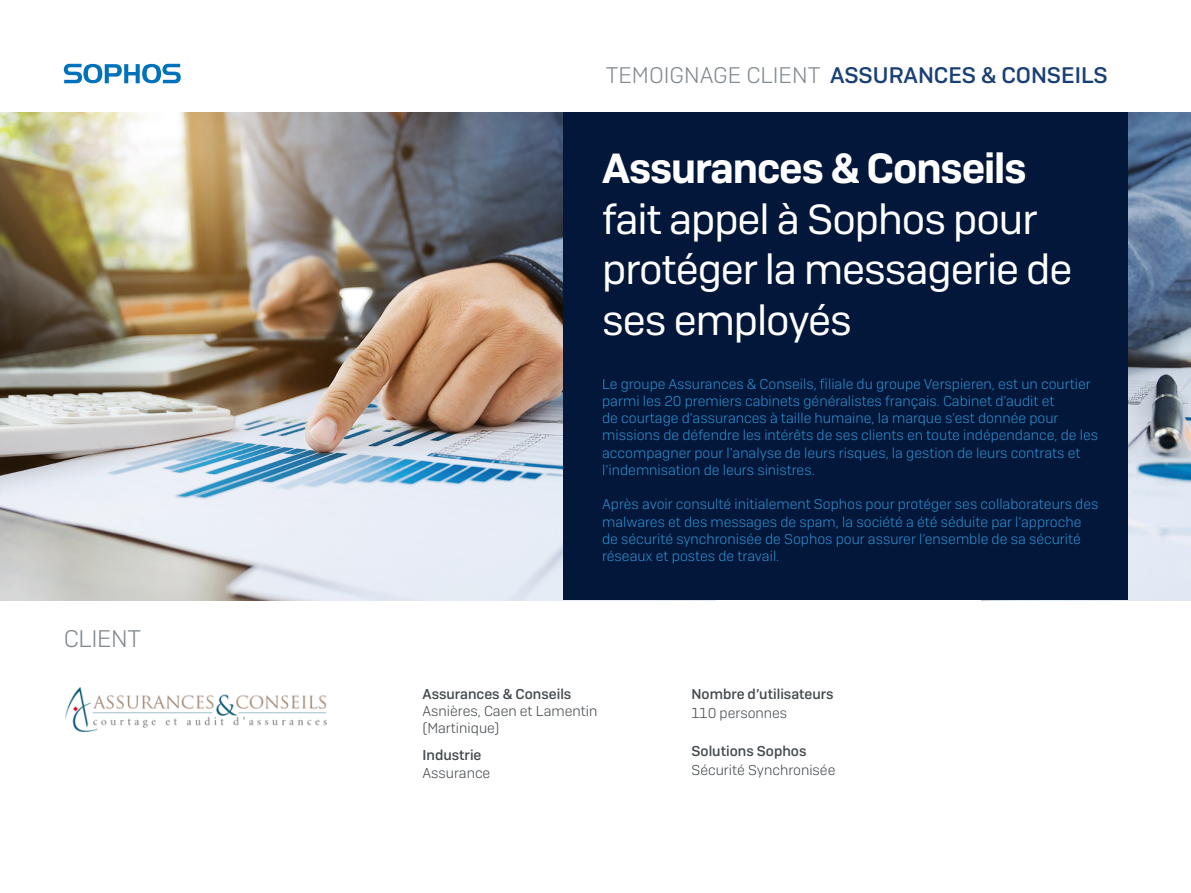
<style>
.page{position:relative;width:1191px;height:893px;background:#fff}
.page>*{position:absolute;margin:0;border:0;box-sizing:border-box;transform-origin:0 0}
.t1{font:42px/50.6px "Sophos Sans";letter-spacing:-.025em;color:#fff}
.t2{font:300 24px "Sophos Sans";letter-spacing:-.015em;color:#81898e}
.t3{font:500 22.5px "Sophos Sans";color:#193f77}
.Front_Page_Copy{font:300 14.25px/17.2px "Sophos Sans";color:#308ecd}
.Info_Copy{font:300 14.25px/17.1px "Sophos Sans";color:#43494d}
.Info_Copy-2{font:500 14.25px/17.1px "Sophos Sans";color:#43494d}
.s1{font-weight:300;color:#81898e}
.s2{font-weight:600}
.s3{font-weight:500}
.s4{font-weight:300}
</style>
<div class="page">
<svg style="left:64px;top:64px;width:117px;height:19px"></svg>
<img style="left:0;top:113px;width:563px;height:487px">
<img style="left:1127px;top:113px;width:64px;height:487px">
<div style="left:563px;top:113px;width:564px;height:487px;background:#02173a"></div>
<img style="left:66px;top:688px;width:260px;height:44px">
<h2 class="t2" style="left:64px;top:625px;width:79px">CLIENT</h2>
<p class="t3" style="left:606px;top:62px;width:503px"><span class="s1">TEMOIGNAGE CLIENT</span> ASSURANCES &amp; CONSEILS</p>
<p class="t1" style="left:602px;top:143px;width:472px"><span class="s2">Assurances &amp; Conseils </span>fait appel à Sophos pour protéger la messagerie de ses employés</p>
<p class="Front_Page_Copy" style="left:602px;top:375px;width:497px">Le groupe Assurances &amp; Conseils, filiale du groupe Verspieren, est un courtier parmi les 20 premiers cabinets généralistes français. Cabinet d’audit et<br>de courtage d’assurances à taille humaine, la marque s’est donnée pour missions de défendre les intérêts de ses clients en toute indépendance, de les accompagner pour l’analyse de leurs risques, la gestion de leurs contrats et l’indemnisation de leurs sinistres.</p>
<p class="Front_Page_Copy" style="left:602px;top:495px;width:498px">Après avoir consulté initialement Sophos pour protéger ses collaborateurs des malwares et des messages de spam, la société a été séduite par l’approche de sécurité synchronisée de Sophos pour assurer l’ensemble de sa sécurité réseaux et postes de travail.</p>
<p class="Info_Copy" style="left:422px;top:685px;width:176px"><span class="s3">Assurances &amp; Conseils<br></span>Asnières, Caen et Lamentin (Martinique)</p>
<p class="Info_Copy-2" style="left:422px;top:747px;width:69px">Industrie<br><span class="s4">Assurance</span></p>
<p class="Info_Copy-2" style="left:691px;top:685px;width:144px">Nombre d’utilisateurs</p>
<p class="Info_Copy" style="left:691px;top:704px;width:97px">110 personnes</p>
<p class="Info_Copy-2" style="left:691px;top:742px;width:116px">Solutions Sophos</p>
<p class="Info_Copy" style="left:691px;top:762px;width:145px">Sécurité Synchronisée</p>
</div>
